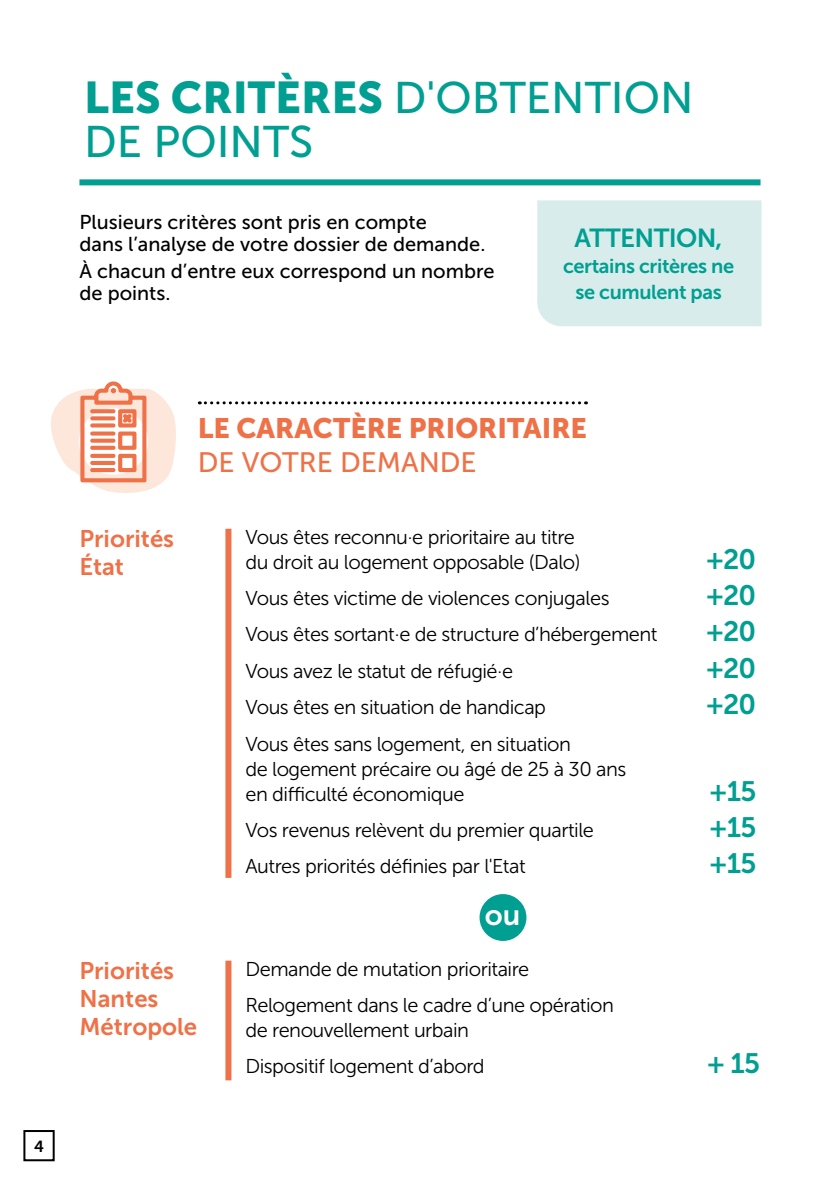
<style>
.page{position:relative;width:840px;height:1191px;background:#fff}
.page>*{position:absolute;margin:0;border:0;box-sizing:border-box;transform-origin:0 0}
.t1{font:44.2px "Museo Sans 900";color:#009f92}
.t2{font:44.2px "Museo Sans 500";color:#009f92}
.t3{font:28.8px "Museo Sans 700";color:#fff}
.t4{font:28px "Museo Sans 700";letter-spacing:-.025em;color:#009f92}
.t5{font:28px "Museo Sans 900";color:#ee7147}
.t6{font:28px "Museo Sans 500";color:#ee7147}
.t7{font:26px "Museo Sans 700";letter-spacing:-.025em;color:#009f92}
.t8{font:24px/28px "Museo Sans 700";color:#ee7147}
.t9{font:20px/25px "Museo Sans 300";letter-spacing:-.025em;color:#000}
.t10{font:20px/22px "Museo Sans 500";color:#000}
.t11{font:20px/26px "Museo Sans 700";letter-spacing:-.02em;color:#009f92;text-align:center}
.t12{font:16px "Museo Sans 700";color:#000}
.s1{font-family:"Museo Sans 500"}
</style>
<div class="page">
<div style="left:225px;top:960px;width:6px;height:120px;background:#ee7147"></div>
<div style="left:79px;top:179px;width:681px;height:6px;background:#009f92"></div>
<div style="left:225px;top:529px;width:6px;height:349px;background:#ee7147"></div>
<div style="left:479px;top:894px;width:47px;height:47px;background:#009f92;border-radius:50%"></div>
<svg style="left:199px;top:401px;width:387px;height:3px"></svg>
<div style="left:537px;top:200px;width:224px;height:126px;background:#d8edeb"></div>
<svg style="left:51px;top:381px;width:125px;height:112px"></svg>
<div style="left:23px;top:1130px;width:32px;height:31px;border:2px solid #000"></div>
<h1 class="t1" style="left:84px;top:72px;width:610px">LES CRITÈRES <span class="s1">D'OBTENTION</span></h1>
<h1 class="t2" style="left:84px;top:117px;width:230px">DE POINTS</h1>
<p class="t10" style="left:79px;top:211px;width:407px">Plusieurs critères sont pris en compte<br>dans l’analyse de votre dossier de demande.</p>
<p class="t10" style="left:79px;top:261px;width:416px">À chacun d’entre eux correspond un nombre de points.</p>
<h3 class="t7" style="left:574px;top:224px;width:149px">ATTENTION,</h3>
<p class="t11" style="left:562px;top:253px;width:172px">certains critères ne se cumulent pas</p>
<p class="t12" style="left:34px;top:1137px;width:11px">4</p>
<p class="t8" style="left:79px;top:524px;width:96px">Priorités<br>État</p>
<h3 class="t5" style="left:198px;top:413px;width:390px">LE CARACTÈRE PRIORITAIRE</h3>
<h3 class="t6" style="left:198px;top:447px;width:280px">DE VOTRE DEMANDE</h3>
<p class="t9" style="left:245px;top:524px;width:336px">Vous êtes reconnu·e prioritaire au titre du droit au logement opposable (Dalo)</p>
<h3 class="t4" style="left:705px;top:543px;width:52px">+20</h3>
<p class="t9" style="left:245px;top:586px;width:365px">Vous êtes victime de violences conjugales</p>
<h3 class="t4" style="left:705px;top:580px;width:52px">+20</h3>
<p class="t9" style="left:245px;top:622px;width:413px">Vous êtes sortant·e de structure d’hébergement</p>
<h3 class="t4" style="left:705px;top:616px;width:52px">+20</h3>
<p class="t9" style="left:245px;top:658px;width:269px">Vous avez le statut de réfugié·e</p>
<h3 class="t4" style="left:705px;top:652px;width:52px">+20</h3>
<p class="t9" style="left:245px;top:695px;width:302px">Vous êtes en situation de handicap</p>
<h3 class="t4" style="left:705px;top:689px;width:52px">+20</h3>
<p class="t9" style="left:245px;top:731px;width:382px">Vous êtes sans logement, en situation<br>de logement précaire ou âgé de 25 à 30 ans en difficulté économique</p>
<h3 class="t4" style="left:709px;top:775px;width:48px">+15</h3>
<p class="t9" style="left:245px;top:817px;width:350px">Vos revenus relèvent du premier quartile</p>
<h3 class="t4" style="left:709px;top:811px;width:48px">+15</h3>
<p class="t9" style="left:245px;top:854px;width:281px">Autres priorités définies par l'Etat</p>
<h3 class="t4" style="left:709px;top:848px;width:48px">+15</h3>
<h2 class="t3" style="left:484px;top:899px;width:37px">ou</h2>
<p class="t8" style="left:79px;top:956px;width:119px">Priorités<br>Nantes<br>Métropole</p>
<p class="t9" style="left:245px;top:950px;width:370px;line-height:36.4px">Demande de mutation prioritaire<br>Relogement dans le cadre d’une opération</p>
<p class="t9" style="left:245px;top:1012px;width:240px;line-height:36.4px">de renouvellement urbain<br>Dispositif logement d’abord</p>
<h3 class="t4" style="left:707px;top:1048px;width:54px">+ 15</h3>
</div>
